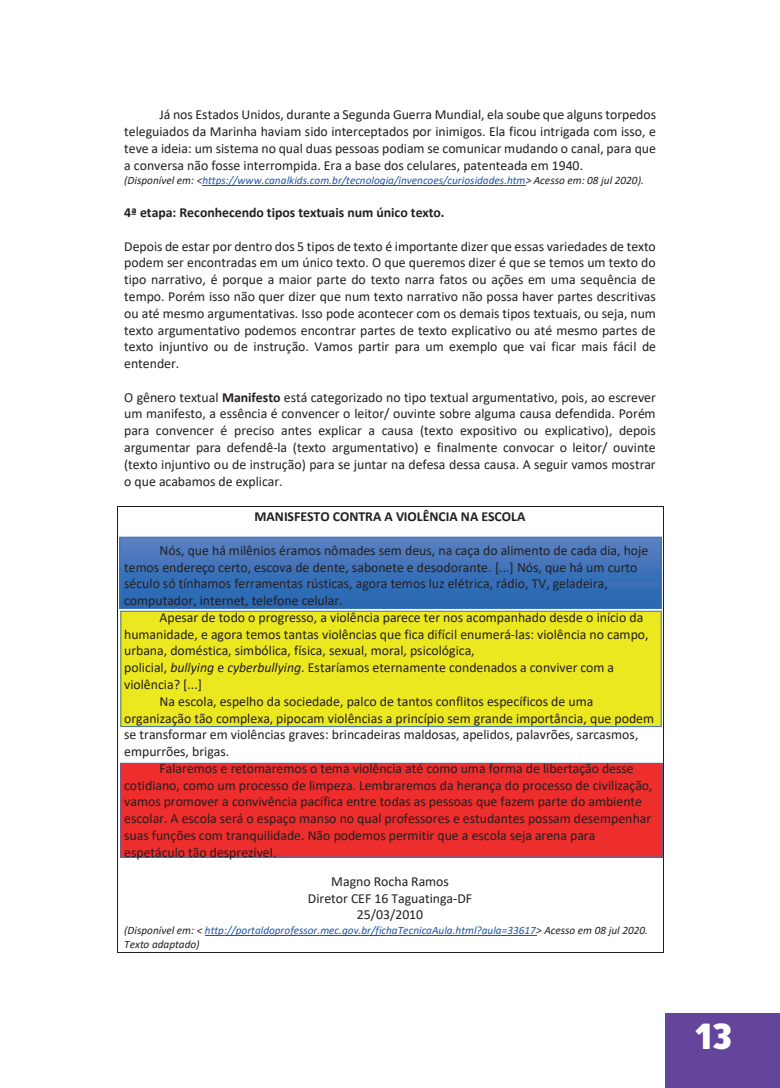
<style>
.page{position:relative;width:780px;height:1088px;background:#fff}
.page>*{position:absolute;margin:0;border:0;box-sizing:border-box;transform-origin:0 0}
.t1{font:800 36.25px "Finador";color:#fff}
.t2{font:13.75px/16.8px "Calibri";color:#231f20;text-align:justify}
.t3{font:700 13.75px "Calibri";color:#231f20}
.t4{font:italic 11.25px/13.6px "Calibri";color:#1e56a6}
.s1{color:#231f20}
.s2{font-weight:700}
.s3{font-style:italic}
</style>
<div class="page">
<div style="left:665px;top:1014px;width:115px;height:74px;background:#65449b"></div>
<div style="left:120px;top:537px;width:541px;height:71px;background:linear-gradient(to bottom,#597fc1,#2566b2)"></div>
<div style="left:120px;top:537px;width:541px;height:72px;border:1px solid #3e73b9"></div>
<div style="left:121px;top:611px;width:540px;height:115px;background:#ece820"></div>
<div style="left:121px;top:611px;width:540px;height:116px;border:1px solid #3e73b9"></div>
<div style="left:121px;top:763px;width:541px;height:94px;background:#ee2d2d"></div>
<div style="left:121px;top:763px;width:541px;height:94px;border:1px solid #3e73b9"></div>
<hr style="left:202px;top:185px;width:323px;height:1px;background:#1e56a6">
<hr style="left:117px;top:506px;width:545px;height:1px;background:#231f20">
<hr style="left:205px;top:935px;width:331px;height:1px;background:#1e56a6">
<hr style="left:117px;top:952px;width:545px;height:1px;background:#231f20">
<svg style="left:117px;top:507px;width:1px;height:445px"></svg>
<svg style="left:662px;top:506px;width:1px;height:447px"></svg>
<p class="t2" style="left:124px;top:106px;width:533px;text-indent:35px">Já nos Estados Unidos, durante a Segunda Guerra Mundial, ela soube que alguns torpedos teleguiados da Marinha haviam sido interceptados por inimigos. Ela ficou intrigada com isso, e teve a ideia: um sistema no qual duas pessoas podiam se comunicar mudando o canal, para que a conversa não fosse interrompida. Era a base dos celulares, patenteada em 1940.</p>
<p class="t4" style="left:124px;top:173px;width:521px"><span class="s1">(Disponível em: &lt;</span>https://www.canalkids.com.br/tecnologia/invencoes/curiosidades.htm<span class="s1">&gt; Acesso em: 08 jul 2020).</span></p>
<p class="t3" style="left:124px;top:203px;width:322px">4ª etapa: Reconhecendo tipos textuais num único texto.</p>
<p class="t2" style="left:124px;top:237px;width:533px">Depois de estar por dentro dos 5 tipos de texto é importante dizer que essas variedades de texto podem ser encontradas em um único texto. O que queremos dizer é que se temos um texto do tipo narrativo, é porque a maior parte do texto narra fatos ou ações em uma sequência de tempo. Porém isso não quer dizer que num texto narrativo não possa haver partes descritivas ou até mesmo argumentativas. Isso pode acontecer com os demais tipos textuais, ou seja, num texto argumentativo podemos encontrar partes de texto explicativo ou até mesmo partes de texto injuntivo ou de instrução. Vamos partir para um exemplo que vai ficar mais fácil de entender.</p>
<p class="t2" style="left:124px;top:388px;width:533px">O gênero textual <span class="s2">Manifesto</span> está categorizado no tipo textual argumentativo, pois, ao escrever um manifesto, a essência é convencer o leitor/ ouvinte sobre alguma causa defendida. Porém para convencer é preciso antes explicar a causa (texto expositivo ou explicativo), depois argumentar para defendê-la (texto argumentativo) e finalmente convocar o leitor/ ouvinte (texto injuntivo ou de instrução) para se juntar na defesa dessa causa. A seguir vamos mostrar o que acabamos de explicar.</p>
<p class="t3" style="left:254px;top:507px;width:272px">MANISFESTO CONTRA A VIOLÊNCIA NA ESCOLA</p>
<p class="t2" style="left:124px;top:541px;width:526px;text-align:left;text-indent:35px">Nós, que há milênios éramos nômades sem deus, na caça do alimento de cada dia, hoje temos endereço certo, escova de dente, sabonete e desodorante. [...] Nós, que há um curto século só tínhamos ferramentas rústicas, agora temos luz elétrica, rádio, TV, geladeira, computador, internet, telefone celular.</p>
<p class="t2" style="left:159px;top:608px;width:485px">Apesar de todo o progresso, a violência parece ter nos acompanhado desde o início da</p>
<p class="t2" style="left:124px;top:625px;width:526px">humanidade, e agora temos tantas violências que fica difícil enumerá-las: violência no campo,</p>
<p class="t2" style="left:124px;top:642px;width:352px">urbana, doméstica, simbólica, física, sexual, moral, psicológica,</p>
<p class="t2" style="left:124px;top:659px;width:491px">policial, <span class="s3">bullying</span> e <span class="s3">cyberbullying</span>. Estaríamos eternamente condenados a conviver com a</p>
<p class="t2" style="left:124px;top:676px;width:79px">violência? [...]</p>
<p class="t2" style="left:159px;top:692px;width:435px">Na escola, espelho da sociedade, palco de tantos conflitos específicos de uma</p>
<p class="t2" style="left:124px;top:709px;width:531px">organização tão complexa, pipocam violências a princípio sem grande importância, que podem</p>
<p class="t2" style="left:124px;top:726px;width:516px">se transformar em violências graves: brincadeiras maldosas, apelidos, palavrões, sarcasmos,</p>
<p class="t2" style="left:124px;top:743px;width:107px">empurrões, brigas.</p>
<p class="t2" style="left:159px;top:759px;width:475px">Falaremos e retomaremos o tema violência até como uma forma de libertação desse</p>
<p class="t2" style="left:124px;top:776px;width:530px">cotidiano, como um processo de limpeza. Lembraremos da herança do processo de civilização,</p>
<p class="t2" style="left:124px;top:793px;width:519px">vamos promover a convivência pacífica entre todas as pessoas que fazem parte do ambiente</p>
<p class="t2" style="left:124px;top:810px;width:528px">escolar. A escola será o espaço manso no qual professores e estudantes possam desempenhar</p>
<p class="t2" style="left:124px;top:827px;width:472px">suas funções com tranquilidade. Não podemos permitir que a escola seja arena para</p>
<p class="t2" style="left:124px;top:843px;width:154px">espetáculo tão desprezível.</p>
<p class="t2" style="left:308px;top:872px;width:166px;text-align:center">Magno Rocha Ramos<br>Diretor CEF 16 Taguatinga-DF<br>25/03/2010</p>
<p class="t4" style="left:124px;top:923px;width:525px"><span class="s1">(Disponível em: &lt;</span> http://portaldoprofessor.mec.gov.br/fichaTecnicaAula.html?aula=33617<span class="s1">&gt; Acesso em 08 jul 2020.<br>Texto adaptado)</span></p>
<h1 class="t1" style="left:695px;top:1009px;width:39px">13</h1>
</div>
